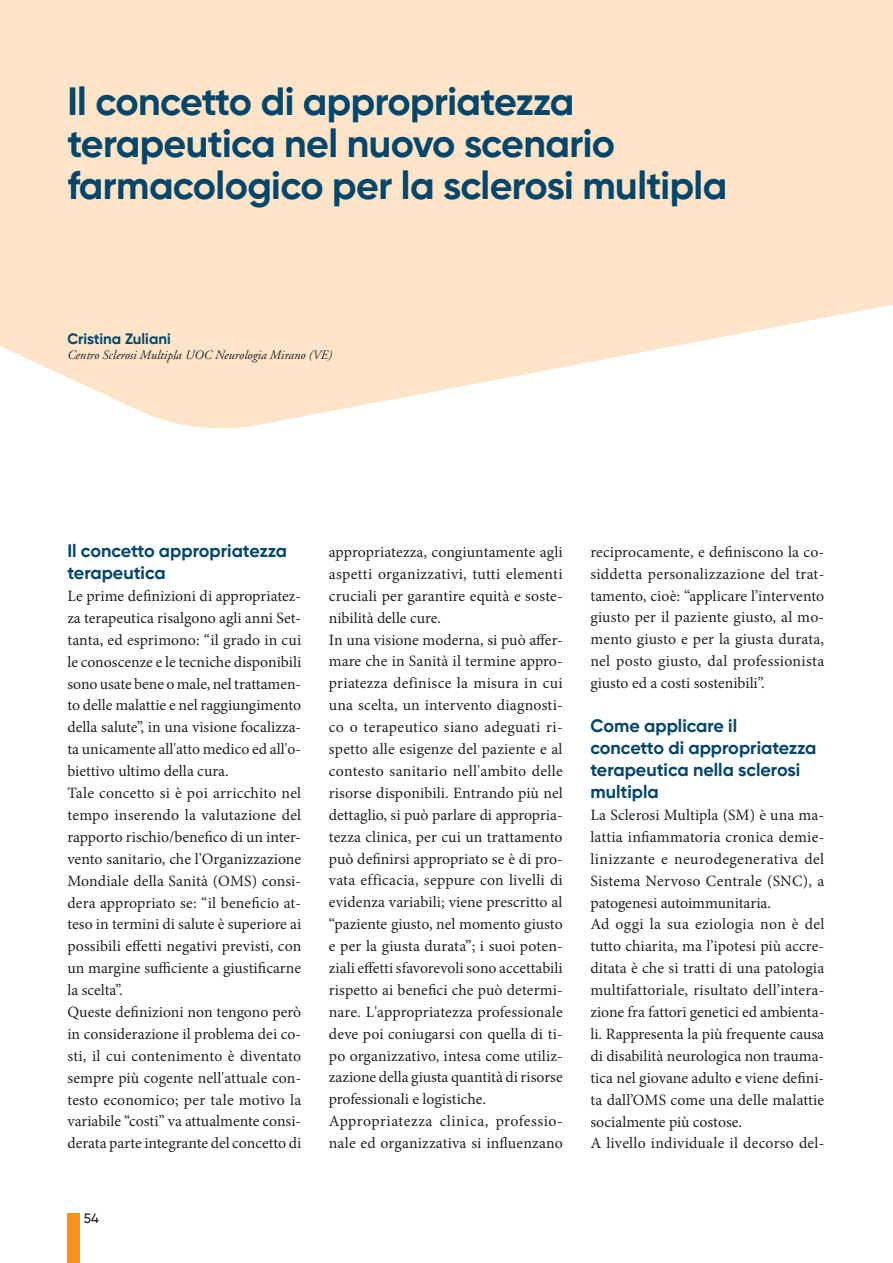
<style>
.page{position:relative;width:893px;height:1263px;background:#fff}
.page>*{position:absolute;margin:0;border:0;box-sizing:border-box;transform-origin:0 0}
.t1{font:700 39.15px/42px "Gilroy";letter-spacing:-.015em;color:#04466a}
.t2{font:700 18px/21.9px "Gilroy";color:#04466a}
.t3{font:15.75px/21.9px "Minion Pro";letter-spacing:.005em;color:#231f20}
.t4{font:700 15px "Gilroy";color:#04466a}
.t5{font:500 13.5px "Gilroy";color:#231f20}
.t6{font:italic 12.75px "Adobe Garamond";color:#231f20}
</style>
<div class="page">
<svg style="left:0;top:0;width:892px;height:429px;background:#fee8d0"></svg>
<div style="left:67px;top:1213px;width:13px;height:50px;background:#f7931d"></div>
<h1 class="t1" style="left:67px;top:80px;width:661px">Il concetto di appropriatezza terapeutica nel nuovo scenario farmacologico per la sclerosi multipla</h1>
<p class="t4" style="left:67px;top:329px;width:105px">Cristina Zuliani</p>
<p class="t6" style="left:67px;top:348px;width:266px">Centro Sclerosi Multipla UOC Neurologia Mirano (VE)</p>
<p class="t2" style="left:67px;top:540px;width:221px">Il concetto appropriatezza terapeutica</p>
<p class="t3" style="left:67px;top:585px;width:235px">Le prime definizioni di appropriatez&shy;za terapeutica risalgono agli anni Set&shy;tanta, ed esprimono: “il grado in cui le conoscenze e le tecniche disponibili sono usate bene o male, nel trattamen&shy;to delle malattie e nel raggiungimento della salute”, in una visione focalizza&shy;ta unicamente all'atto medico ed all'o&shy;biettivo ultimo della cura.<br>Tale concetto si è poi arricchito nel tempo inserendo la valutazione del rapporto rischio/benefico di un inter&shy;vento sanitario, che l'Organizzazione Mondiale della Sanità (OMS) consi&shy;dera appropriato se: “il beneficio at&shy;teso in termini di salute è superiore ai possibili effetti negativi previsti, con un margine sufficiente a giustificarne la scelta”.<br>Queste definizioni non tengono però in considerazione il problema dei co&shy;sti, il cui contenimento è diventato sempre più cogente nell'attuale con&shy;testo economico; per tale motivo la variabile “costi” va attualmente consi&shy;derata parte integrante del concetto di</p>
<p class="t5" style="left:84px;top:1210px;width:17px">54</p>
<p class="t3" style="left:329px;top:541px;width:235px">appropriatezza, congiuntamente agli aspetti organizzativi, tutti elementi cruciali per garantire equità e soste&shy;nibilità delle cure.<br>In una visione moderna, si può affer&shy;mare che in Sanità il termine appro&shy;priatezza definisce la misura in cui una scelta, un intervento diagnosti&shy;co o terapeutico siano adeguati ri&shy;spetto alle esigenze del paziente e al contesto sanitario nell'ambito delle risorse disponibili. Entrando più nel dettaglio, si può parlare di appropria&shy;tezza clinica, per cui un trattamento può definirsi appropriato se è di pro&shy;vata efficacia, seppure con livelli di evidenza variabili; viene prescritto al “paziente giusto, nel momento giusto e per la giusta durata”; i suoi poten&shy;ziali effetti sfavorevoli sono accettabili rispetto ai benefici che può determi&shy;nare. L'appropriatezza professionale deve poi coniugarsi con quella di ti&shy;po organizzativo, intesa come utiliz&shy;zazione della giusta quantità di risorse professionali e logistiche.<br>Appropriatezza clinica, professio&shy;nale ed organizzativa si influenzano</p>
<p class="t3" style="left:590px;top:541px;width:235px;text-align:justify">reciprocamente, e definiscono la co&shy;siddetta personalizzazione del trat&shy;tamento, cioè: “applicare l’intervento giusto per il paziente giusto, al mo&shy;mento giusto e per la giusta durata, nel posto giusto, dal professionista giusto ed a costi sostenibili”.</p>
<p class="t2" style="left:590px;top:715px;width:228px">Come applicare il<br>concetto di appropriatezza terapeutica nella sclerosi multipla</p>
<p class="t3" style="left:590px;top:804px;width:235px">La Sclerosi Multipla (SM) è una ma&shy;lattia infiammatoria cronica demie&shy;linizzante e neurodegenerativa del Sistema Nervoso Centrale (SNC), a patogenesi autoimmunitaria.<br>Ad oggi la sua eziologia non è del tutto chiarita, ma l’ipotesi più accre&shy;ditata è che si tratti di una patologia multifattoriale, risultato dell’intera&shy;zione fra fattori genetici ed ambienta&shy;li. Rappresenta la più frequente causa di disabilità neurologica non trauma&shy;tica nel giovane adulto e viene defini&shy;ta dall’OMS come una delle malattie socialmente più costose.<br>A livello individuale il decorso del-</p>
</div>
